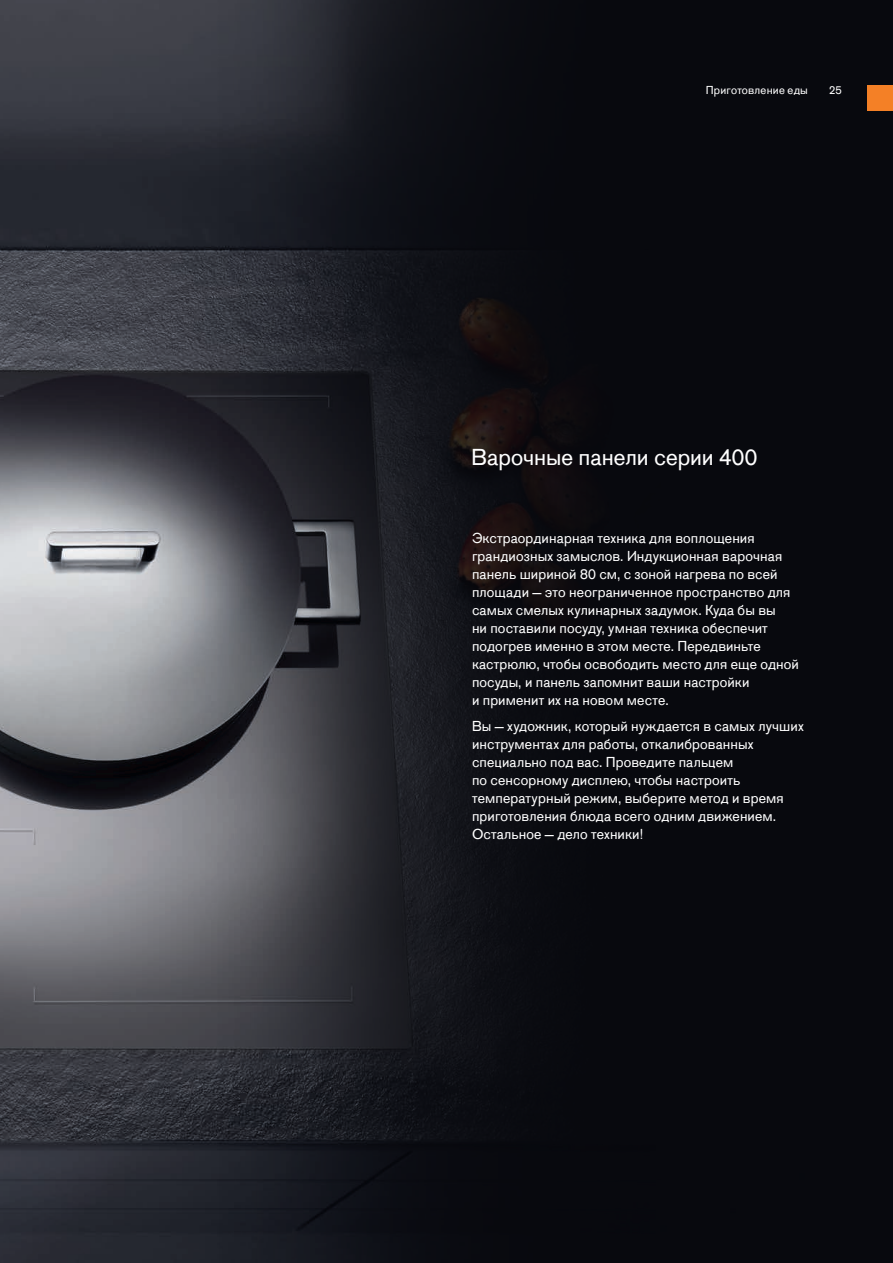
<style>
.page{position:relative;width:893px;height:1263px;background:#fff}
.page>*{position:absolute;margin:0;border:0;box-sizing:border-box;transform-origin:0 0}
.t1{font:24px "Gaggenau";color:#fff}
.t2{font:15px/18px "Gaggenau";letter-spacing:.01em;color:#fff}
.t3{font:12px "Gaggenau";letter-spacing:.02em;color:#fff}
</style>
<div class="page">
<img style="left:0;top:0;width:893px;height:1263px">
<div style="left:867px;top:85px;width:26px;height:26px;background:#f48026"></div>
<p class="t3" style="left:706px;top:83px;width:104px">Приготовление еды</p>
<p class="t3" style="left:829px;top:83px;width:14px">25</p>
<h1 class="t1" style="left:472px;top:442px;width:287px">Варочные панели серии 400</h1>
<p class="t2" style="left:472px;top:529px;width:328px">Экстраординарная техника для воплощения грандиозных замыслов. Индукционная варочная панель шириной 80 см, с зоной нагрева по всей площади — это неограниченное пространство для самых смелых кулинарных задумок. Куда бы вы<br>ни поставили посуду, умная техника обеспечит подогрев именно в этом месте. Передвиньте кастрюлю, чтобы освободить место для еще одной посуды, и панель запомнит ваши настройки<br>и применит их на новом месте.</p>
<p class="t2" style="left:472px;top:717px;width:333px">Вы — художник, который нуждается в самых лучших инструментах для работы, откалиброванных специально под вас. Проведите пальцем<br>по сенсорному дисплею, чтобы настроить температурный режим, выберите метод и время приготовления блюда всего одним движением.<br>Остальное — дело техники!</p>
</div>
